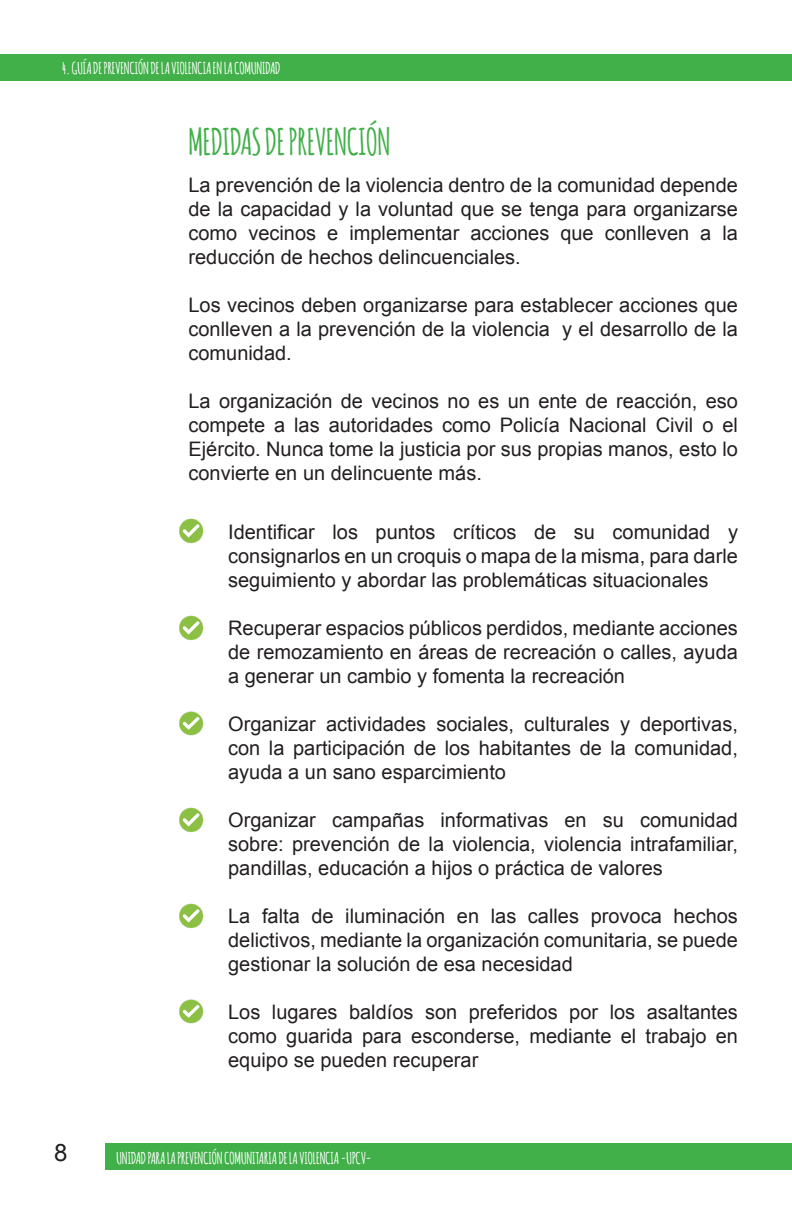
<style>
.page{position:relative;width:792px;height:1224px;background:#fff}
.page>*{position:absolute;margin:0;border:0;box-sizing:border-box;transform-origin:0 0}
.t1{font:700 36px "Amatic";color:#41b049}
.t2{font:24px "Arial";color:#231f20}
.t3{font:20px/24px "Arial";color:#231f20;text-align:justify}
.t4{font:700 16px "Amatic";color:#fff}
</style>
<div class="page">
<div style="left:106px;top:1144px;width:686px;height:26px;background:#41b049"></div>
<div style="left:0;top:54px;width:792px;height:26px;background:#41b049"></div>
<img style="left:179px;top:518px;width:25px;height:26px">
<img style="left:179px;top:615px;width:25px;height:26px">
<img style="left:179px;top:711px;width:25px;height:25px">
<img style="left:179px;top:807px;width:25px;height:26px">
<img style="left:179px;top:903px;width:25px;height:26px">
<img style="left:179px;top:999px;width:25px;height:25px">
<p class="t4" style="left:62px;top:57px;width:220px">4. GUÍA DE PREVENCIÓN DE LA VIOLENCIA EN LA COMUNIDAD</p>
<p class="t1" style="left:189px;top:116px;width:204px">MEDIDAS DE PREVENCIÓN</p>
<p class="t3" style="left:189px;top:173px;width:551px">La prevención de la violencia dentro de la comunidad depende de la capacidad y la voluntad que se tenga para organizarse como vecinos e implementar acciones que conlleven a la reducción de hechos delincuenciales.</p>
<p class="t3" style="left:189px;top:293px;width:551px">Los vecinos deben organizarse para establecer acciones que conlleven a la prevención de la violencia y el desarrollo de la comunidad.</p>
<p class="t3" style="left:189px;top:389px;width:551px">La organización de vecinos no es un ente de reacción, eso compete a las autoridades como Policía Nacional Civil o el Ejército. Nunca tome la justicia por sus propias manos, esto lo convierte en un delincuente más.</p>
<p class="t3" style="left:228px;top:520px;width:511px">Identificar los puntos críticos de su comunidad y consignarlos en un croquis o mapa de la misma, para darle seguimiento y abordar las problemáticas situacionales</p>
<p class="t3" style="left:228px;top:616px;width:511px">Recuperar espacios públicos perdidos, mediante acciones de remozamiento en áreas de recreación o calles, ayuda a generar un cambio y fomenta la recreación</p>
<p class="t3" style="left:228px;top:712px;width:511px">Organizar actividades sociales, culturales y deportivas, con la participación de los habitantes de la comunidad, ayuda a un sano esparcimiento</p>
<p class="t3" style="left:228px;top:808px;width:511px">Organizar campañas informativas en su comunidad sobre: prevención de la violencia, violencia intrafamiliar, pandillas, educación a hijos o práctica de valores</p>
<p class="t3" style="left:228px;top:904px;width:511px">La falta de iluminación en las calles provoca hechos delictivos, mediante la organización comunitaria, se puede gestionar la solución de esa necesidad</p>
<p class="t3" style="left:228px;top:1000px;width:511px">Los lugares baldíos son preferidos por los asaltantes como guarida para esconderse, mediante el trabajo en equipo se pueden recuperar</p>
<p class="t2" style="left:54px;top:1137px;width:15px">8</p>
<p class="t4" style="left:117px;top:1147px;width:257px">UNIDAD PARA LA PREVENCIÓN COMUNITARIA DE LA VIOLENCIA -UPCV-</p>
</div>
